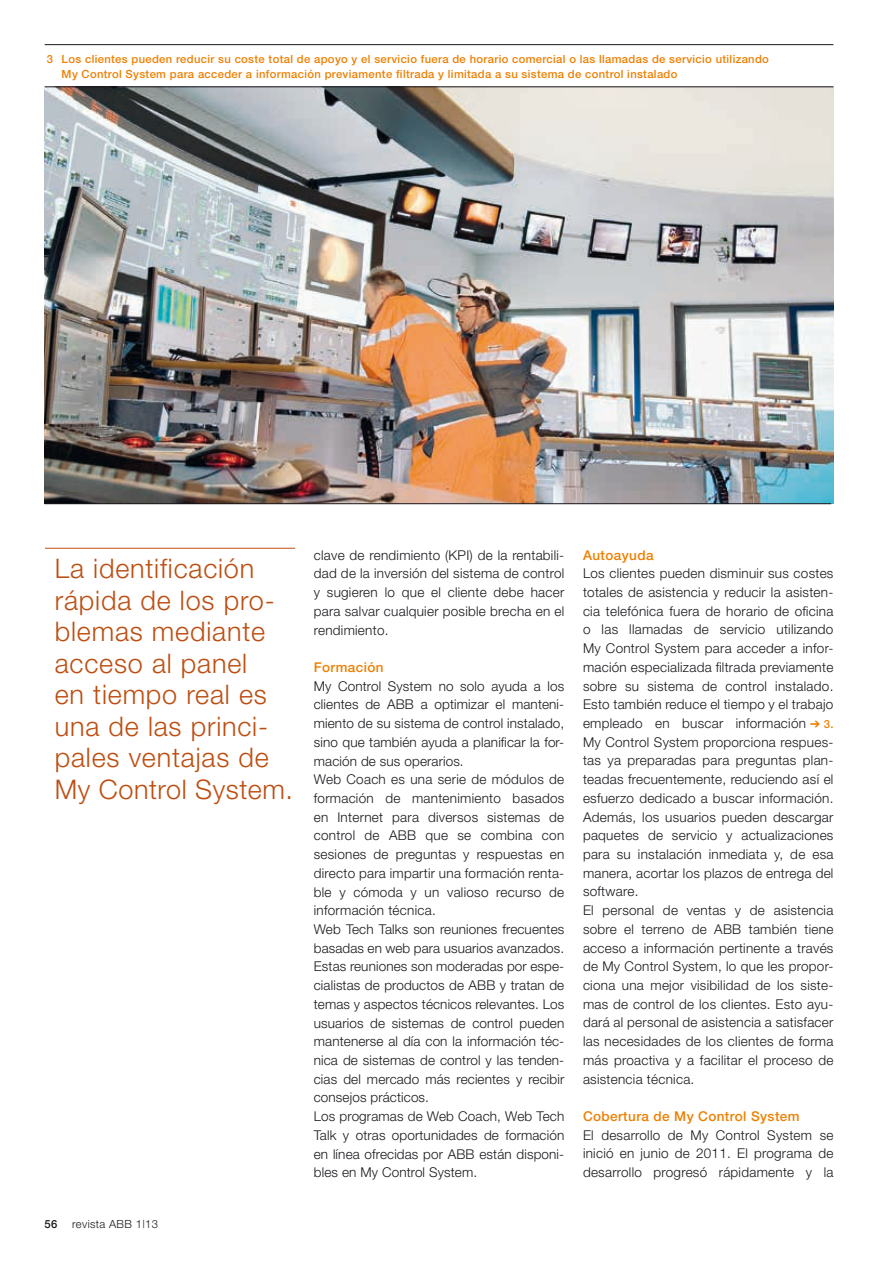
<style>
.page{position:relative;width:893px;height:1263px;background:#fff}
.page>*{position:absolute;margin:0;border:0;box-sizing:border-box;transform-origin:0 0}
.t1{font:300 27px/31.5px "Helvetica Neue";letter-spacing:.03em;color:#bd4e11}
.t2{font:300 13.5px/18.8px "Helvetica Neue";letter-spacing:.02em;color:#1a171c}
.t3{font:500 13.5px "Helvetica Neue";letter-spacing:.03em;color:#ee7f00}
.t4{font:500 11.25px/15px "Helvetica Neue";letter-spacing:.03em;color:#ee7f00}
.t5{font:300 11.25px "Helvetica Neue";letter-spacing:.03em;color:#1a171c}
.t6{font:500 11.25px "Helvetica Neue";color:#1a171c}
.s1{color:#ee7f00}
.s2{font-weight:500;font-size:11.25px;color:#ee7f00}
</style>
<div class="page">
<hr style="left:45px;top:548px;width:250px;height:1px;background:#bd4e11">
<img style="left:45px;top:87px;width:788px;height:416px">
<hr style="left:45px;top:44px;width:788px;height:1px;background:#1a171c">
<hr style="left:45px;top:86px;width:788px;height:1px;background:#1a171c">
<hr style="left:45px;top:503px;width:786px;height:1px;background:#1a171c">
<p class="t4" style="left:62px;top:51px;width:709px;text-indent:-15px">3 Los clientes pueden reducir su coste total de apoyo y el servicio fuera de horario comercial o las llamadas de servicio utilizando<br>My Control System para acceder a información previamente filtrada y limitada a su sistema de control instalado</p>
<h1 class="t1" style="left:55px;top:552px;width:240px">La identificación rápida de los pro&shy;blemas mediante acceso al panel<br>en tiempo real es una de las princi&shy;pales ventajas de<br>My Control System.</h1>
<p class="t6" style="left:45px;top:1217px;width:14px">56</p>
<p class="t5" style="left:72px;top:1217px;width:87px">revista ABB 1|13</p>
<p class="t2" style="left:314px;top:545px;width:252px;text-align:justify">clave de rendimiento (KPI) de la rentabili&shy;dad de la inversión del sistema de control y sugieren lo que el cliente debe hacer para salvar cualquier posible brecha en el rendimiento.</p>
<p class="t3" style="left:314px;top:659px;width:71px">Formación</p>
<p class="t2" style="left:314px;top:676px;width:252px">My Control System no solo ayuda a los clientes de ABB a optimizar el manteni&shy;miento de su sistema de control instalado, sino que también ayuda a planificar la for&shy;mación de sus operarios.<br>Web Coach es una serie de módulos de formación de mantenimiento basados en Internet para diversos sistemas de control de ABB que se combina con sesiones de preguntas y respuestas en directo para impartir una formación renta&shy;ble y cómoda y un valioso recurso de información técnica.<br>Web Tech Talks son reuniones frecuentes basadas en web para usuarios avanzados.<br>Estas reuniones son moderadas por espe&shy;cialistas de productos de ABB y tratan de temas y aspectos técnicos relevantes. Los usuarios de sistemas de control pueden mantenerse al día con la información téc&shy;nica de sistemas de control y las tenden&shy;cias del mercado más recientes y recibir consejos prácticos.<br>Los programas de Web Coach, Web Tech Talk y otras oportunidades de formación en línea ofrecidas por ABB están disponi&shy;bles en My Control System.</p>
<p class="t3" style="left:583px;top:547px;width:72px">Autoayuda</p>
<p class="t2" style="left:583px;top:564px;width:252px">Los clientes pueden disminuir sus costes totales de asistencia y reducir la asisten&shy;cia telefónica fuera de horario de oficina o las llamadas de servicio utilizando My Control System para acceder a infor&shy;mación especializada filtrada previamente sobre su sistema de control instalado.<br>Esto también reduce el tiempo y el trabajo empleado en buscar información <span class="s1">➔</span> <span class="s2">3.<br></span>My Control System proporciona respues&shy;tas ya preparadas para preguntas plan&shy;teadas frecuentemente, reduciendo así el esfuerzo dedicado a buscar información.<br>Además, los usuarios pueden descargar paquetes de servicio y actualizaciones para su instalación inmediata y, de esa manera, acortar los plazos de entrega del software.<br>El personal de ventas y de asistencia sobre el terreno de ABB también tiene acceso a información pertinente a través de My Control System, lo que les propor&shy;ciona una mejor visibilidad de los siste&shy;mas de control de los clientes. Esto ayu&shy;dará al personal de asistencia a satisfacer las necesidades de los clientes de forma más proactiva y a facilitar el proceso de asistencia técnica.</p>
<p class="t3" style="left:583px;top:1108px;width:218px">Cobertura de My Control System</p>
<p class="t2" style="left:583px;top:1125px;width:252px;text-align:justify">El desarrollo de My Control System se inició en junio de 2011. El programa de desarrollo progresó rápidamente y la</p>
</div>
